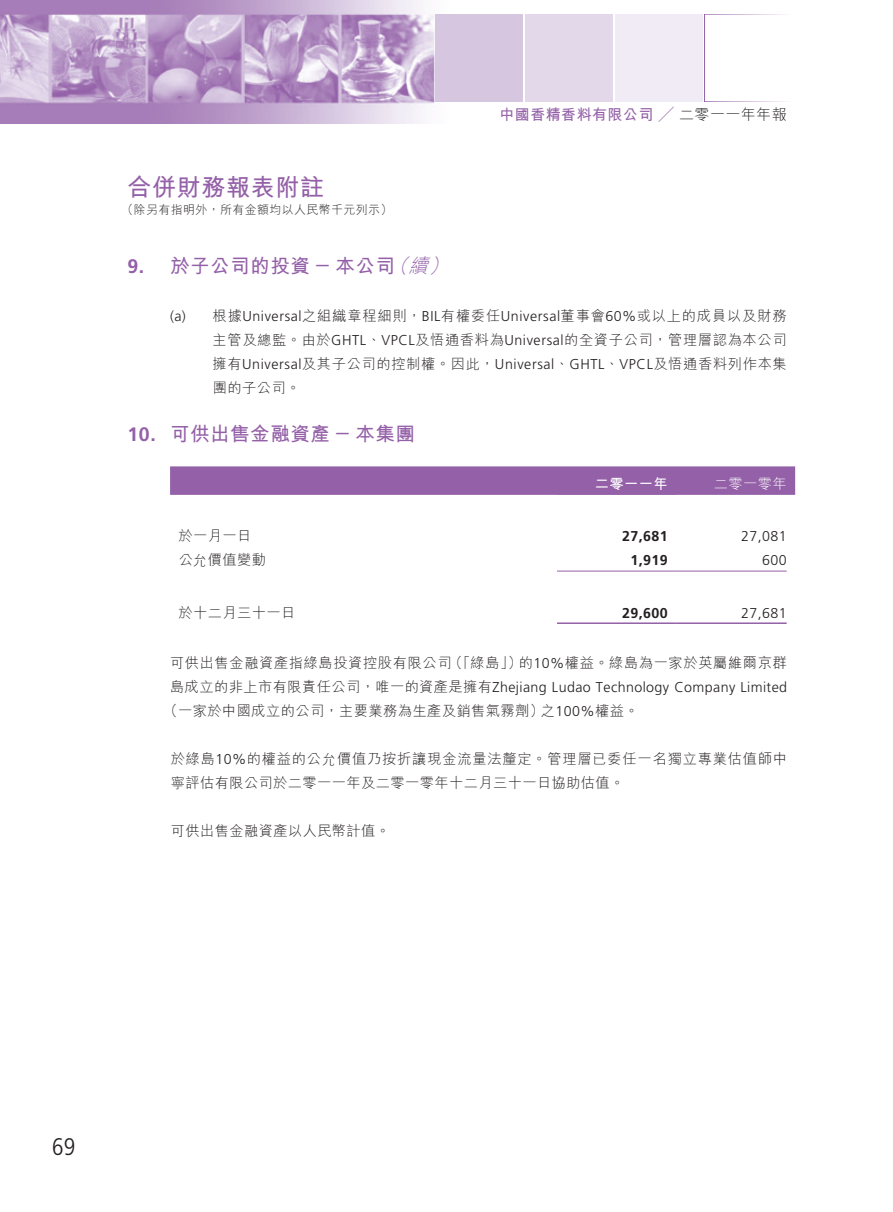
<style>
.page{position:relative;width:893px;height:1212px;background:#fff}
.page>*{position:absolute;margin:0;border:0;box-sizing:border-box;transform-origin:0 0}
.t1{font:700 24px "M Hei HK";letter-spacing:.03em;color:#9460a8}
.t2{font:300 condensed 24px "Frutiger LT Std";color:#231f20}
.t3{font:700 19.5px "M Hei HK";letter-spacing:.03em;color:#9460a8}
.t4{font:700 15px "M Hei HK";letter-spacing:.03em;color:#9460a8}
.t5{font:300 14.25px/24px "M Hei HK";letter-spacing:.04em;color:#231f20;text-align:justify}
.t6{font:300 14.25px "Frutiger LT Std";letter-spacing:.03em;color:#231f20}
.t7{font:700 14.25px "Frutiger LT Std";letter-spacing:.03em;color:#231f20}
.t8{font:700 14.25px "M Hei HK";letter-spacing:.03em;color:#fff}
.t9{font:300 14.25px "M Hei HK";letter-spacing:.03em;color:#fff}
.t10{font:300 12px "M Hei HK";letter-spacing:.03em;color:#231f20}
.s1{font-weight:300;color:#231f20}
.s2{font-family:"Frutiger LT Std"}
.s3{font-weight:300;font-style:italic}
.s4{font-family:"M Hei HK"}
</style>
<div class="page">
<img style="left:0;top:0;width:436px;height:123px">
<div style="left:436px;top:14px;width:87px;height:88px;background:#d6c6e0"></div>
<div style="left:525px;top:14px;width:88px;height:88px;background:#e3d7ea"></div>
<div style="left:615px;top:14px;width:87px;height:88px;background:#f0ebf4"></div>
<div style="left:704px;top:14px;width:88px;height:88px;border:1px solid #9460a8"></div>
<svg style="left:170px;top:466px;width:625px;height:29px;background:#9562a9"></svg>
<hr style="left:557px;top:571px;width:119px;height:1px;background:#9460a8">
<hr style="left:676px;top:571px;width:111px;height:1px;background:#9460a8">
<hr style="left:557px;top:622px;width:119px;height:2px;background:#9460a8">
<hr style="left:676px;top:622px;width:111px;height:2px;background:#9460a8">
<h1 class="t1" style="left:128px;top:170px;width:198px">合併財務報表附註</h1>
<p class="t10" style="left:122px;top:201px;width:273px">（除另有指明外，所有金額均以人民幣千元列示）</p>
<p class="t4" style="left:500px;top:104px;width:289px">中國香精香料有限公司 ╱ <span class="s1">二零一一年年報</span></p>
<h2 class="t3" style="left:128px;top:251px;width:329px"><span class="s2">9.</span> 於子公司的投資－本公司<span class="s3">（續）</span></h2>
<p class="t6" style="left:170px;top:308px;width:618px">(a) <span class="s4">根據</span>Universal<span class="s4">之組織章程細則，</span>BIL<span class="s4">有權委任</span>Universal<span class="s4">董事會</span>60%<span class="s4">或以上的成員以及財務</span></p>
<p class="t5" style="left:213px;top:327px;width:576px">主管及總監。由於<span class="s2">GHTL</span>、<span class="s2">VPCL</span>及悟通香料為<span class="s2">Universal</span>的全資子公司，管理層認為本公司擁有<span class="s2">Universal</span>及其子公司的控制權。因此，<span class="s2">Universal</span>、<span class="s2">GHTL</span>、<span class="s2">VPCL</span>及悟通香料列作本集團的子公司。</p>
<h2 class="t3" style="left:128px;top:419px;width:289px"><span class="s2">10.</span> 可供出售金融資產－本集團</h2>
<p class="t8" style="left:595px;top:473px;width:74px">二零一一年</p>
<p class="t9" style="left:714px;top:473px;width:74px">二零一零年</p>
<p class="t5" style="left:179px;top:523px;width:74px">於一月一日</p>
<p class="t7" style="left:622px;top:528px;width:47px">27,681</p>
<p class="t6" style="left:741px;top:528px;width:47px">27,081</p>
<p class="t5" style="left:179px;top:547px;width:89px">公允價值變動</p>
<p class="t7" style="left:630px;top:552px;width:39px">1,919</p>
<p class="t6" style="left:762px;top:552px;width:26px">600</p>
<p class="t5" style="left:179px;top:600px;width:118px">於十二月三十一日</p>
<p class="t7" style="left:622px;top:604px;width:47px">29,600</p>
<p class="t6" style="left:741px;top:605px;width:47px">27,681</p>
<p class="t5" style="left:170px;top:650px;width:618px">可供出售金融資產指綠島投資控股有限公司（「綠島」）的<span class="s2">10%</span>權益。綠島為一家於英屬維爾京群</p>
<p class="t6" style="left:170px;top:679px;width:618px"><span class="s4">島成立的非上市有限責任公司，唯一的資產是擁有</span>Zhejiang Ludao Technology Company Limited</p>
<p class="t5" style="left:163px;top:698px;width:477px">（一家於中國成立的公司，主要業務為生產及銷售氣霧劑）之<span class="s2">100%</span>權益。</p>
<p class="t5" style="left:171px;top:746px;width:618px">於綠島<span class="s2">10%</span>的權益的公允價值乃按折讓現金流量法釐定。管理層已委任一名獨立專業估值師中寧評估有限公司於二零一一年及二零一零年十二月三十一日協助估值。</p>
<p class="t5" style="left:171px;top:818px;width:221px">可供出售金融資產以人民幣計值。</p>
<h1 class="t2" style="left:52px;top:1133px;width:25px">69</h1>
</div>
